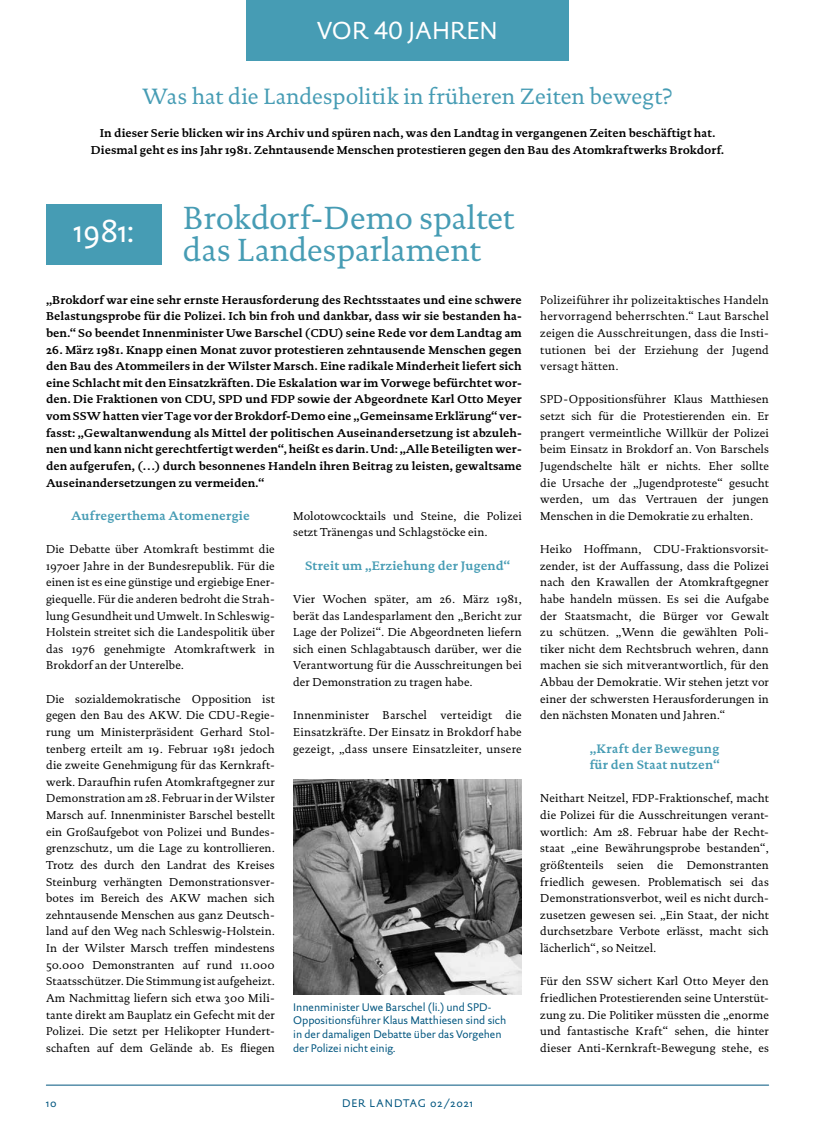
<style>
.page{position:relative;width:815px;height:1134px;background:#fff}
.page>*{position:absolute;margin:0;border:0;box-sizing:border-box;transform-origin:0 0}
.H1___010___26_20{font:32.5px/32.5px "DTL Documenta ST";color:#469cb4}
.H1___010___26_20-2{font:32.5px "DTL Documenta Sans ST";color:#fff}
.t1{font:25px "DTL Documenta Sans T";color:#fff}
.H3___010___18_20{font:22.5px "DTL Documenta ST";letter-spacing:.005em;color:#469cb4}
.SUBHEAD___10_13_3{font:700 12.5px/16.6px "DTL Documenta ST";letter-spacing:.01em;color:#469cb4}
.TEX___Fließtext___Ei{font:11.62px/16.6px "DTL Documenta ST";letter-spacing:.01em;color:#000;text-align:justify}
.P1___VORSPANN___2_Sp{font:700 11.62px/16.6px "DTL Documenta ST";color:#000;text-align:justify}
.TEX___Aufmacher___ze{font:700 11.62px/16.6px "DTL Documenta ST";color:#000;text-align:center}
._090___BU___links{font:11.25px/13.8px "DTL Documenta Sans T";color:#00557f}
.t2{font:11.25px "DTL Documenta Sans ST";letter-spacing:.08em;color:#00557f}
</style>
<div class="page">
<div style="left:46px;top:204px;width:116px;height:60px;background:#469cb4"></div>
<div style="left:246px;top:0;width:323px;height:60px;background:#469cb4"></div>
<img style="left:293px;top:780px;width:229px;height:214px">
<hr style="left:46px;top:1085px;width:723px;height:1px;background:#00557f">
<p class="t1" style="left:317px;top:15px;width:182px">VOR 40 JAHREN</p>
<p class="H3___010___18_20" style="left:142px;top:83px;width:532px">Was hat die Landespolitik in früheren Zeiten bewegt?</p>
<p class="TEX___Aufmacher___ze" style="left:91px;top:125px;width:635px">In dieser Serie blicken wir ins Archiv und spüren nach, was den Landtag in vergangenen Zeiten beschäftigt hat.<br>Diesmal geht es ins Jahr 1981. Zehntausende Menschen protestieren gegen den Bau des Atomkraftwerks Brokdorf.</p>
<p class="H1___010___26_20" style="left:183px;top:201px;width:333px">Brokdorf-Demo spaltet das Landesparlament</p>
<p class="P1___VORSPANN___2_Sp" style="left:46px;top:291px;width:477px">„Brokdorf war eine sehr ernste Herausforderung des Rechtsstaates und eine schwere Belastungsprobe für die Polizei. Ich bin froh und dankbar, dass wir sie bestanden ha&shy;ben.“ So beendet Innenminister Uwe Barschel (CDU) seine Rede vor dem Landtag am</p>
<p class="P1___VORSPANN___2_Sp" style="left:46px;top:341px;width:477px">26. März 1981. Knapp einen Monat zuvor protestieren zehntausende Menschen gegen den Bau des Atommeilers in der Wilster Marsch. Eine radikale Minderheit liefert sich eine Schlacht mit den Einsatzkräften. Die Eskalation war im Vorwege befürchtet wor&shy;den. Die Fraktionen von CDU, SPD und FDP sowie der Abgeordnete Karl Otto Meyer vom SSW hatten vier Tage vor der Brokdorf-Demo eine „Gemeinsame Erklärung“ ver&shy;fasst: „Gewaltanwendung als Mittel der politischen Auseinandersetzung ist abzuleh&shy;nen und kann nicht gerechtfertigt werden“, heißt es darin. Und: „Alle Beteiligten wer&shy;den aufgerufen, (…) durch besonnenes Handeln ihren Beitrag zu leisten, gewaltsame Auseinandersetzungen zu vermeiden.“</p>
<p class="SUBHEAD___10_13_3" style="left:71px;top:507px;width:180px">Aufregerthema Atomenergie</p>
<p class="TEX___Fließtext___Ei" style="left:46px;top:541px;width:230px">Die Debatte über Atomkraft bestimmt die 1970er Jahre in der Bundesrepublik. Für die einen ist es eine günstige und ergiebige Ener&shy;giequelle. Für die anderen bedroht die Strah&shy;lung Gesundheit und Umwelt. In Schleswig-Holstein streitet sich die Landespolitik über das 1976 genehmigte Atomkraftwerk in Brokdorf an der Unterelbe.</p>
<p class="TEX___Fließtext___Ei" style="left:46px;top:690px;width:230px">Die sozialdemokratische Opposition ist gegen den Bau des AKW. Die CDU-Regie&shy;rung um Ministerpräsident Gerhard Stol&shy;tenberg erteilt am 19. Februar 1981 jedoch die zweite Genehmigung für das Kernkraft&shy;werk. Daraufhin rufen Atomkraftgegner zur Demonstration am 28. Februar in der Wilster Marsch auf. Innenminister Barschel bestellt ein Großaufgebot von Polizei und Bundes&shy;grenzschutz, um die Lage zu kontrollieren.<br>Trotz des durch den Landrat des Kreises Steinburg verhängten Demonstrationsver&shy;botes im Bereich des AKW machen sich zehntausende Menschen aus ganz Deutsch&shy;land auf den Weg nach Schleswig-Holstein.<br>In der Wilster Marsch treffen mindestens 50.000 Demonstranten auf rund 11.000<br>Staatsschützer. Die Stimmung ist aufgeheizt.<br>Am Nachmittag liefern sich etwa 300 Mili&shy;tante direkt am Bauplatz ein Gefecht mit der Polizei. Die setzt per Helikopter Hundert&shy;schaften auf dem Gelände ab. Es fliegen</p>
<p class="H1___010___26_20-2" style="left:74px;top:211px;width:62px">1981:</p>
<p class="TEX___Fließtext___Ei" style="left:293px;top:507px;width:230px">Molotowcocktails und Steine, die Polizei setzt Tränengas und Schlagstöcke ein.</p>
<p class="SUBHEAD___10_13_3" style="left:305px;top:557px;width:206px">Streit um „Erziehung der Jugend“</p>
<p class="TEX___Fließtext___Ei" style="left:293px;top:591px;width:230px">Vier Wochen später, am 26. März 1981, berät das Landesparlament den „Bericht zur Lage der Polizei“. Die Abgeordneten liefern sich einen Schlagabtausch darüber, wer die Verantwortung für die Ausschreitungen bei der Demonstration zu tragen habe.</p>
<p class="TEX___Fließtext___Ei" style="left:293px;top:707px;width:230px">Innenminister Barschel verteidigt die Einsatzkräfte. Der Einsatz in Brokdorf habe gezeigt, „dass unsere Einsatzleiter, unsere</p>
<p class="_090___BU___links" style="left:293px;top:1000px;width:215px">Innenminister Uwe Barschel (li.) und SPD-Oppositionsführer Klaus Matthiesen sind sich in der damaligen Debatte über das Vorgehen der Polizei nicht einig.</p>
<p class="t2" style="left:46px;top:1097px;width:12px">10</p>
<p class="t2" style="left:342px;top:1097px;width:132px">DER LANDTAG 02/2021</p>
<p class="TEX___Fließtext___Ei" style="left:540px;top:291px;width:230px">Polizeiführer ihr polizeitaktisches Handeln hervorragend beherrschten.“ Laut Barschel zeigen die Ausschreitungen, dass die Insti&shy;tutionen bei der Erziehung der Jugend versagt hätten.</p>
<p class="TEX___Fließtext___Ei" style="left:540px;top:391px;width:230px">SPD-Oppositionsführer Klaus Matthiesen setzt sich für die Protestierenden ein. Er prangert vermeintliche Willkür der Polizei beim Einsatz in Brokdorf an. Von Barschels Jugendschelte hält er nichts. Eher sollte die Ursache der „Jugendproteste“ gesucht werden, um das Vertrauen der jungen Menschen in die Demokratie zu erhalten.</p>
<p class="TEX___Fließtext___Ei" style="left:540px;top:541px;width:230px">Heiko Hoffmann, CDU-Fraktionsvorsit&shy;zender, ist der Auffassung, dass die Polizei nach den Krawallen der Atomkraftgegner habe handeln müssen. Es sei die Aufgabe der Staatsmacht, die Bürger vor Gewalt zu schützen. „Wenn die gewählten Poli&shy;tiker nicht dem Rechtsbruch wehren, dann machen sie sich mitverantwortlich, für den Abbau der Demokratie. Wir stehen jetzt vor einer der schwersten Herausforderungen in den nächsten Monaten und Jahren.“</p>
<p class="SUBHEAD___10_13_3" style="left:590px;top:740px;width:131px">„Kraft der Bewegung für den Staat nutzen“</p>
<p class="TEX___Fließtext___Ei" style="left:540px;top:790px;width:230px">Neithart Neitzel, FDP-Fraktionschef, macht die Polizei für die Ausschreitungen verant&shy;wortlich: Am 28. Februar habe der Recht&shy;staat „eine Bewährungsprobe bestanden“, größtenteils seien die Demonstranten friedlich gewesen. Problematisch sei das Demonstrationsverbot, weil es nicht durch&shy;zusetzen gewesen sei. „Ein Staat, der nicht durchsetzbare Verbote erlässt, macht sich lächerlich“, so Neitzel.</p>
<p class="TEX___Fließtext___Ei" style="left:540px;top:973px;width:230px">Für den SSW sichert Karl Otto Meyer den friedlichen Protestierenden seine Unterstüt&shy;zung zu. Die Politiker müssten die „enorme und fantastische Kraft“ sehen, die hinter dieser Anti-Kernkraft-Bewegung stehe, es</p>
</div>
